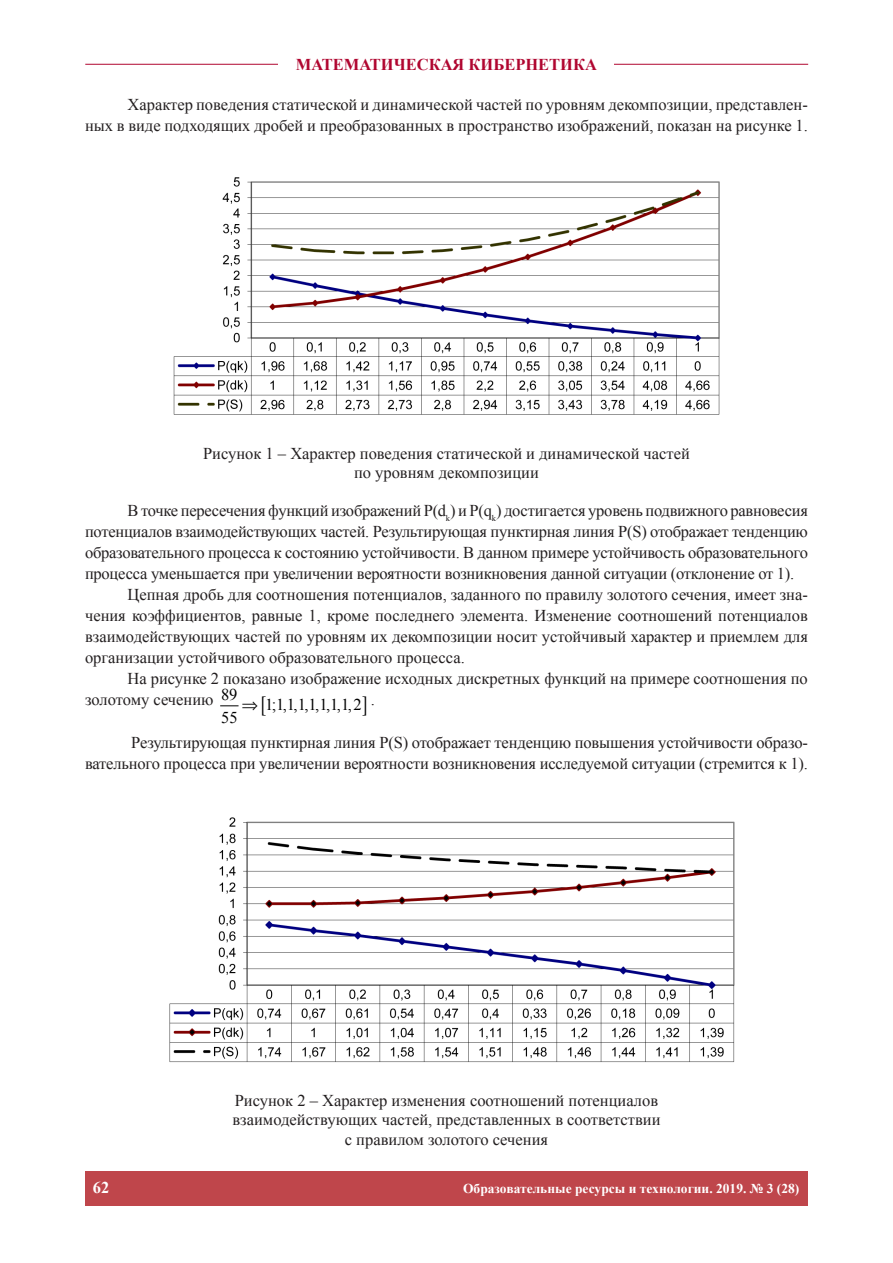
<style>
.page{position:relative;width:893px;height:1263px;background:#fff}
.page>*{position:absolute;margin:0;border:0;box-sizing:border-box;transform-origin:0 0}
.t1{font:16.5px/19.8px "Times New Roman";color:#231f20;text-align:right}
.t2{font:700 16.5px "Times New Roman";color:#b00630}
.t3{font:16.5px "Times New Roman";color:#000}
.t4{font:700 16.5px "Times New Roman";color:#fff}
.t5{font:700 13.5px "Times New Roman";color:#fff}
</style>
<div class="page">
<hr style="left:85px;top:64px;width:723px;height:1px;background:#b00630">
<div style="left:278px;top:59px;width:336px;height:11px;background:#fff"></div>
<div style="left:85px;top:1171px;width:723px;height:34px;background:#bf464b"></div>
<img style="left:173px;top:177px;width:547px;height:238px">
<svg style="left:221px;top:705px;width:17px;height:1px"></svg>
<img style="left:169px;top:817px;width:566px;height:246px">
<p class="t2" style="left:296px;top:53px;width:303px">МАТЕМАТИЧЕСКАЯ КИБЕРНЕТИКА</p>
<p class="t1" style="left:85px;top:94px;width:724px;line-height:21px">Характер поведения статической и динамической частей по уровням декомпозиции, представлен-<br>ных в виде подходящих дробей и преобразованных в пространство изображений, показан на рисунке 1.</p>
<p class="t1" style="left:203px;top:443px;width:488px;text-align:center">Рисунок 1 – Характер поведения статической и динамической частей по уровням декомпозиции</p>
<p class="t1" style="left:128px;top:501px;width:682px">В точке пересечения функций изображений P(d<sub>k</sub>) и P(q<sub>k</sub>) достигается уровень подвижного равновесия</p>
<p class="t1" style="left:85px;top:522px;width:724px">потенциалов взаимодействующих частей. Результирующая пунктирная линия P(S) отображает тенденцию</p>
<p class="t1" style="left:85px;top:543px;width:724px">образовательного процесса к состоянию устойчивости. В данном примере устойчивость образовательного</p>
<p class="t1" style="left:85px;top:564px;width:711px">процесса уменьшается при увеличении вероятности возникновения данной ситуации (отклонение от 1).</p>
<p class="t1" style="left:128px;top:585px;width:682px">Цепная дробь для соотношения потенциалов, заданного по правилу золотого сечения, имеет зна-</p>
<p class="t1" style="left:85px;top:606px;width:724px">чения коэффициентов, равные 1, кроме последнего элемента. Изменение соотношений потенциалов</p>
<p class="t1" style="left:85px;top:627px;width:724px">взаимодействующих частей по уровням их декомпозиции носит устойчивый характер и приемлем для</p>
<p class="t1" style="left:85px;top:648px;width:381px">организации устойчивого образовательного процесса.</p>
<p class="t1" style="left:128px;top:669px;width:682px">На рисунке 2 показано изображение исходных дискретных функций на примере соотношения по</p>
<p class="t1" style="left:85px;top:690px;width:154px">золотому сечению <sup>89</sup></p>
<p class="t3" style="left:242px;top:693px;width:122px">⇒ 1;1,1,1,1,1,1,1, 2</p>
<p class="t3" style="left:221px;top:706px;width:18px">55</p>
<p class="t1" style="left:371px;top:690px;width:6px">.</p>
<p class="t1" style="left:85px;top:732px;width:724px;line-height:21px">Результирующая пунктирная линия P(S) отображает тенденцию повышения устойчивости образо&shy;вательного процесса при увеличении вероятности возникновения исследуемой ситуации (стремится к 1).</p>
<p class="t1" style="left:232px;top:1090px;width:430px;text-align:center">Рисунок 2 – Характер изменения соотношений потенциалов взаимодействующих частей, представленных в соответствии с правилом золотого сечения</p>
<p class="t4" style="left:93px;top:1176px;width:18px">62</p>
<p class="t5" style="left:463px;top:1179px;width:338px">Образовательные ресурсы и технологии. 2019. № 3 (28)</p>
</div>
